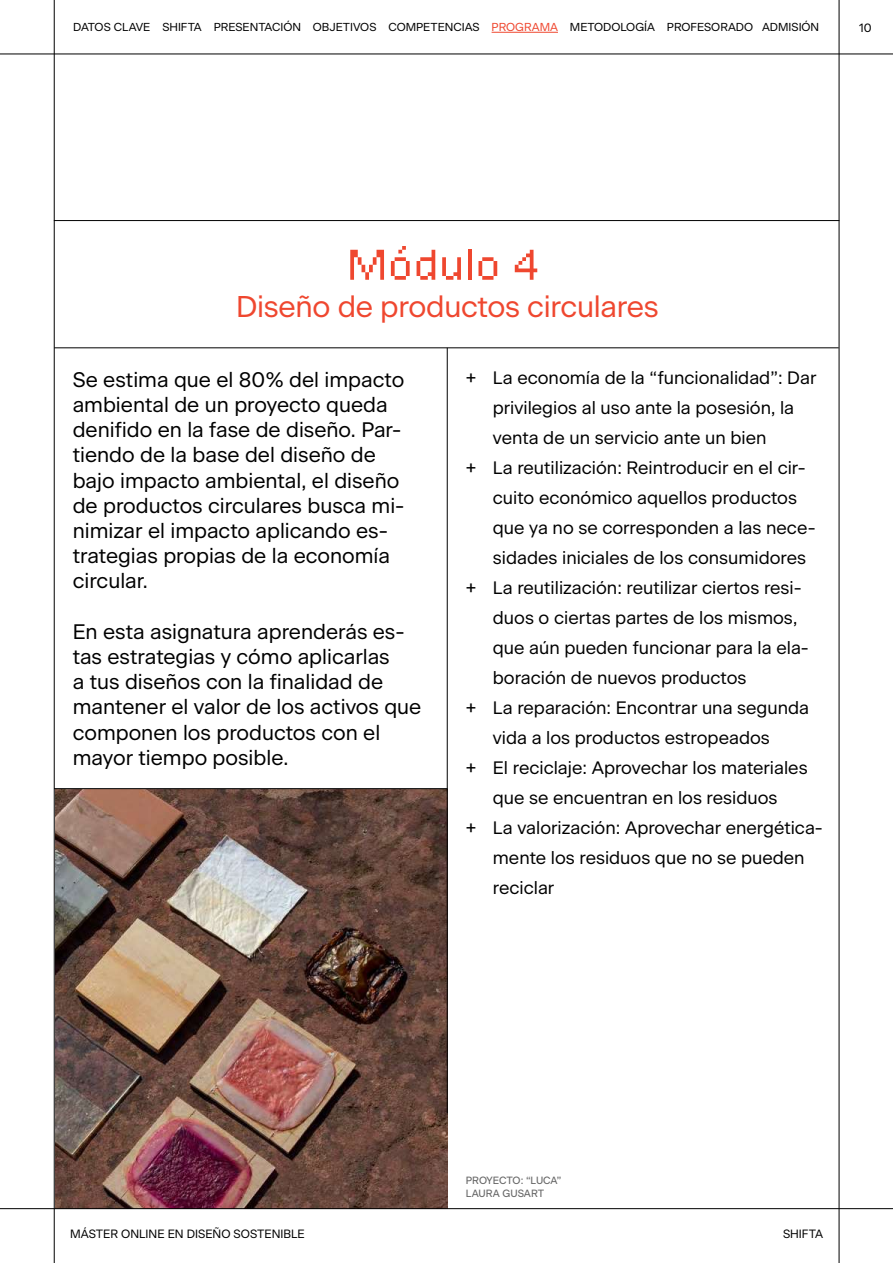
<style>
.page{position:relative;width:893px;height:1263px;background:#fff}
.page>*{position:absolute;margin:0;border:0;box-sizing:border-box;transform-origin:0 0}
.t1{font:60px "Reactor 7";letter-spacing:-.01em;color:#ef472f}
.t2{font:30px "Beausite Classic Clear";letter-spacing:-.01em;color:#ef472f}
.t3{font:21px/25.2px "Beausite Classic Clear";color:#000}
.t4{font:18px "Beausite Classic Clear";color:#000}
.t5{font:12px "Beausite Classic Clear";color:#000}
.t6{font:11.55px "Beausite Classic Clear";color:#000}
.t7{font:10.5px/12.6px "Beausite Classic";color:#666}
.s1{color:#ef472f}
.s2{font-family:"Beausite Classic"}
</style>
<div class="page">
<img style="left:55px;top:789px;width:393px;height:419px">
<hr style="left:0;top:54px;width:893px;height:1px;background:#000">
<hr style="left:839px;top:0;width:1px;height:1263px;background:#000">
<hr style="left:54px;top:220px;width:785px;height:1px;background:#000">
<hr style="left:54px;top:347px;width:785px;height:1px;background:#000">
<hr style="left:492px;top:32px;width:66px;height:1px;background:#ef472f">
<hr style="left:54px;top:0;width:1px;height:1263px;background:#000">
<hr style="left:54px;top:788px;width:394px;height:1px;background:#000">
<hr style="left:0;top:1208px;width:893px;height:1px;background:#000">
<hr style="left:447px;top:348px;width:1px;height:765px;background:#000">
<p class="t6" style="left:73px;top:18px;width:747px">DATOS CLAVE SHIFTA PRESENTACIÓN OBJETIVOS COMPETENCIAS <span class="s1">PROGRAMA</span> METODOLOGÍA PROFESORADO ADMISIÓN</p>
<p class="t5" style="left:859px;top:18px;width:14px">10</p>
<h1 class="t1" style="left:350px;top:246px;width:196px">Módulo 4</h1>
<h2 class="t2" style="left:236px;top:283px;width:424px">Diseño de productos circulares</h2>
<p class="t3" style="left:73px;top:365px;width:333px">Se estima que el 80% del impacto ambiental de un proyecto queda denifido en la fase de diseño. Par&shy;tiendo de la base del diseño de bajo impacto ambiental, el diseño de productos circulares busca mi&shy;nimizar el impacto aplicando es&shy;trategias propias de la economía circular.</p>
<p class="t3" style="left:73px;top:617px;width:350px">En esta asignatura aprenderás es&shy;tas estrategias y cómo aplicarlas<br>a tus diseños con la finalidad de mantener el valor de los activos que componen los productos con el mayor tiempo posible.</p>
<p class="t4" style="left:466px;top:364px;width:352px"><span class="s2">+</span> La economía de la “funcionalidad”: Dar</p>
<p class="t4" style="left:493px;top:394px;width:303px">privilegios al uso ante la posesión, la</p>
<p class="t4" style="left:493px;top:424px;width:275px">venta de un servicio ante un bien</p>
<p class="t4" style="left:466px;top:454px;width:341px"><span class="s2">+</span> La reutilización: Reintroducir en el cir-</p>
<p class="t4" style="left:493px;top:484px;width:306px">cuito económico aquellos productos</p>
<p class="t4" style="left:493px;top:514px;width:324px">que ya no se corresponden a las nece-</p>
<p class="t4" style="left:493px;top:544px;width:315px">sidades iniciales de los consumidores</p>
<p class="t4" style="left:466px;top:574px;width:337px"><span class="s2">+</span> La reutilización: reutilizar ciertos resi-</p>
<p class="t4" style="left:493px;top:604px;width:306px">duos o ciertas partes de los mismos,</p>
<p class="t4" style="left:493px;top:634px;width:317px">que aún pueden funcionar para la ela-</p>
<p class="t4" style="left:493px;top:664px;width:255px">boración de nuevos productos</p>
<p class="t4" style="left:466px;top:694px;width:345px"><span class="s2">+</span> La reparación: Encontrar una segunda</p>
<p class="t4" style="left:493px;top:724px;width:278px">vida a los productos estropeados</p>
<p class="t4" style="left:466px;top:754px;width:343px"><span class="s2">+</span> El reciclaje: Aprovechar los materiales</p>
<p class="t4" style="left:493px;top:784px;width:286px">que se encuentran en los residuos</p>
<p class="t4" style="left:466px;top:814px;width:358px"><span class="s2">+</span> La valorización: Aprovechar energética-</p>
<p class="t4" style="left:493px;top:844px;width:313px">mente los residuos que no se pueden</p>
<p class="t4" style="left:493px;top:874px;width:63px">reciclar</p>
<p class="t7" style="left:466px;top:1173px;width:97px">PROYECTO: “LUCA”<br>LAURA GUSART</p>
<p class="t5" style="left:70px;top:1224px;width:236px">MÁSTER ONLINE EN DISEÑO SOSTENIBLE</p>
<p class="t5" style="left:783px;top:1224px;width:42px">SHIFTA</p>
</div>
